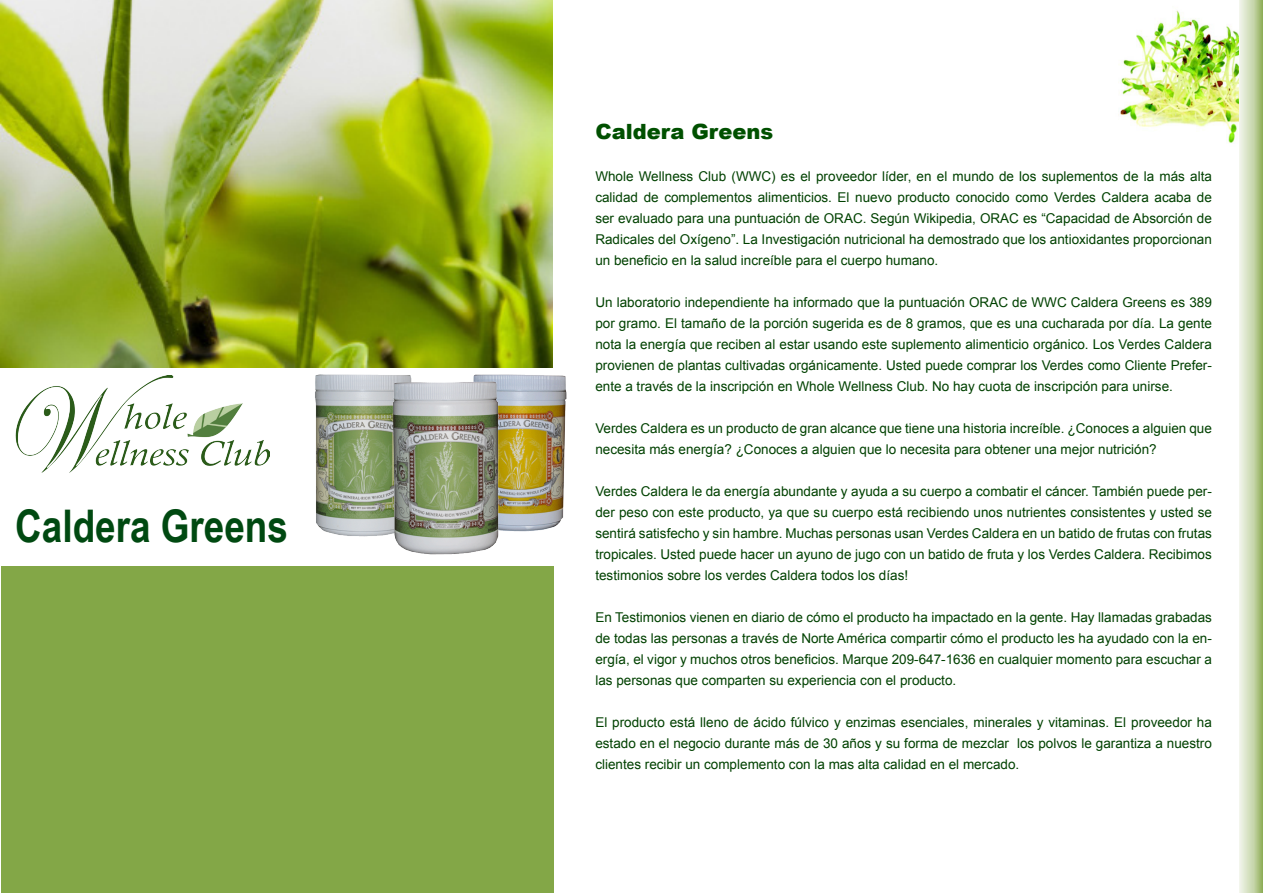
<style>
.page{position:relative;width:1263px;height:893px;background:#fff}
.page>*{position:absolute;margin:0;border:0;box-sizing:border-box;transform-origin:0 0}
.t1{font:700 45px "Arial Narrow";color:#004911}
.t2{font:900 21px "Arial";color:#005000}
.t3{font:13.5px/21px "Arial";color:#004100;text-align:justify}
</style>
<div class="page">
<img style="left:1118px;top:10px;width:121px;height:133px">
<img style="left:0;top:0;width:553px;height:367px">
<div style="left:1px;top:566px;width:553px;height:327px;background:#83a747"></div>
<img style="left:1239px;top:0;width:24px;height:893px">
<img style="left:15px;top:375px;width:254px;height:98px">
<img style="left:473px;top:375px;width:94px;height:157px">
<img style="left:315px;top:375px;width:96px;height:162px">
<img style="left:392px;top:382px;width:107px;height:173px">
<p class="t1" style="left:15px;top:492px;width:274px">Caldera Greens</p>
<p class="t2" style="left:595px;top:116px;width:180px">Caldera Greens</p>
<p class="t3" style="left:595px;top:166px;width:618px">Whole Wellness Club (WWC) es el proveedor líder, en el mundo de los suplementos de la más alta calidad de complementos alimenticios. El nuevo producto conocido como Verdes Caldera acaba de ser evaluado para una puntuación de ORAC. Según Wikipedia, ORAC es “Capacidad de Absorción de Radicales del Oxígeno”. La Investigación nutricional ha demostrado que los antioxidantes proporcionan un beneficio en la salud increíble para el cuerpo humano.</p>
<p class="t3" style="left:595px;top:292px;width:618px">Un laboratorio independiente ha informado que la puntuación ORAC de WWC Caldera Greens es 389 por gramo. El tamaño de la porción sugerida es de 8 gramos, que es una cucharada por día. La gente nota la energía que reciben al estar usando este suplemento alimenticio orgánico. Los Verdes Caldera provienen de plantas cultivadas orgánicamente. Usted puede comprar los Verdes como Cliente Prefer&shy;ente a través de la inscripción en Whole Wellness Club. No hay cuota de inscripción para unirse.</p>
<p class="t3" style="left:595px;top:418px;width:618px">Verdes Caldera es un producto de gran alcance que tiene una historia increíble. ¿Conoces a alguien que necesita más energía? ¿Conoces a alguien que lo necesita para obtener una mejor nutrición?</p>
<p class="t3" style="left:595px;top:481px;width:618px">Verdes Caldera le da energía abundante y ayuda a su cuerpo a combatir el cáncer. También puede per&shy;der peso con este producto, ya que su cuerpo está recibiendo unos nutrientes consistentes y usted se sentirá satisfecho y sin hambre. Muchas personas usan Verdes Caldera en un batido de frutas con frutas tropicales. Usted puede hacer un ayuno de jugo con un batido de fruta y los Verdes Caldera. Recibimos testimonios sobre los verdes Caldera todos los días!</p>
<p class="t3" style="left:595px;top:607px;width:618px">En Testimonios vienen en diario de cómo el producto ha impactado en la gente. Hay llamadas grabadas de todas las personas a través de Norte América compartir cómo el producto les ha ayudado con la en&shy;ergía, el vigor y muchos otros beneficios. Marque 209-647-1636 en cualquier momento para escuchar a las personas que comparten su experiencia con el producto.</p>
<p class="t3" style="left:595px;top:712px;width:618px">El producto está lleno de ácido fúlvico y enzimas esenciales, minerales y vitaminas. El proveedor ha estado en el negocio durante más de 30 años y su forma de mezclar los polvos le garantiza a nuestro clientes recibir un complemento con la mas alta calidad en el mercado.</p>
</div>
